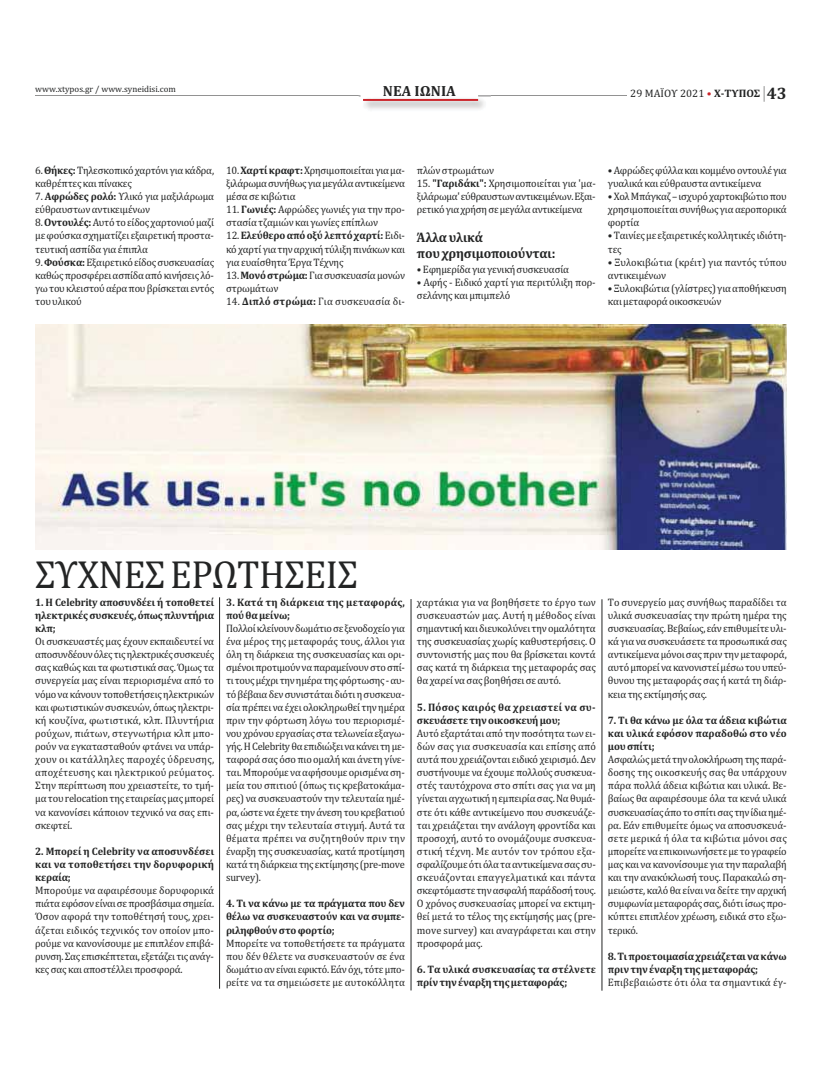
<style>
.page{position:relative;width:822px;height:1077px;background:#fff}
.page>*{position:absolute;margin:0;border:0;box-sizing:border-box;transform-origin:0 0}
.t1{font:39.7px "Cambria";letter-spacing:-.015em;color:#232424;scale:.95 1}
.t2{font:700 14.9px "Cambria";color:#262425}
.t3{font:700 13.9px/16.7px "Cambria";letter-spacing:-.015em;color:#232424;scale:.95 1}
.t4{font:10.9px/13.1px "Cambria";letter-spacing:-.015em;color:#232424;text-align:justify;scale:.95 1}
.t5{font:700 10.9px/13.1px "Cambria";letter-spacing:-.015em;color:#232424;text-align:justify;scale:.95 1}
.t6{font:700 10.9px/13.1px "Cambria";letter-spacing:.005em;color:#232424;scale:.95 1}
.t7{font:700 10.9px/13.1px "Cambria";letter-spacing:.015em;color:#232424;scale:.95 1}
.t8{font:10.9px "Cambria";letter-spacing:.01em;color:#232424;scale:.95 1}
.t9{font:10.9px "Cambria";letter-spacing:.015em;color:#232424;scale:.95 1}
.t10{font:10.9px "Cambria";letter-spacing:-.015em;color:#232424}
.t11{font:8.9px "Cambria";color:#232424}
.s1{color:#cb242a}
.s2{font-weight:700}
.s3{font-weight:700;font-size:16.9px}
</style>
<div class="page">
<hr style="left:35px;top:95px;width:592px;height:1px;background:#929292">
<img style="left:359px;top:95px;width:132px;height:15px">
<img style="left:361px;top:95px;width:117px;height:4px">
<svg style="left:384px;top:95px;width:72px;height:1px"></svg>
<hr style="left:363px;top:99px;width:115px;height:2px;background:#cb242a">
<svg style="left:764px;top:86px;width:1px;height:16px"></svg>
<img style="left:35px;top:324px;width:752px;height:226px">
<hr style="left:219px;top:597px;width:1px;height:392px;background:#232424">
<hr style="left:411px;top:599px;width:1px;height:391px;background:#232424">
<hr style="left:602px;top:599px;width:1px;height:392px;background:#232424">
<p class="t11" style="left:35px;top:86px;width:142px">www.xtypos.gr / www.syneidisi.com</p>
<h2 class="t2" style="left:383px;top:86px;width:75px">ΝΕΑ ΙΩΝΙΑ</h2>
<p class="t10" style="left:630px;top:89px;width:158px">29 MAΪΟΥ 2021 <span class="s1">•</span> <span class="s2">Χ‑ΤΥΠΟΣ</span> <span class="s3">43</span></p>
<p class="t4" style="left:35px;top:165px;width:190px">6. <span class="s2">Θήκες:</span> Τηλεσκοπικό χαρτόνι για κάδρα, καθρέπτες και πίνακες</p>
<p class="t4" style="left:35px;top:191px;width:190px">7. <span class="s2">Αφρώδες ρολό:</span> Υλικό για μαξιλάρωμα εύθραυστων αντικειμένων</p>
<p class="t4" style="left:35px;top:217px;width:190px">8. <span class="s2">Οντουλές:</span> Αυτό το είδος χαρτονιού μαζί με φούσκα σχηματίζει εξαιρετική προστα‐ τευτική ασπίδα για έπιπλα</p>
<p class="t4" style="left:35px;top:257px;width:190px">9. <span class="s2">Φούσκα:</span> Εξαιρετικό είδος συσκευασίας καθώς προσφέρει ασπίδα από κινήσεις λό‐ γω του κλειστού αέρα που βρίσκεται εντός του υλικού</p>
<p class="t4" style="left:226px;top:165px;width:190px">10. <span class="s2">Χαρτί κραφτ:</span> Χρησιμοποιείται για μα‐ ξιλάρωμα συνήθως για μεγάλα αντικείμενα μέσα σε κιβώτια</p>
<p class="t4" style="left:226px;top:204px;width:190px">11. <span class="s2">Γωνιές:</span> Αφρώδες γωνιές για την προ‐ στασία τζαμιών και γωνίες επίπλων</p>
<p class="t4" style="left:226px;top:230px;width:190px">12. <span class="s2">Ελεύθερο από οξύ λεπτό χαρτί:</span>Ειδι‐ κό χαρτί για την αρχική τύλιξη πινάκων και για ευαίσθητα Έργα Τέχνης</p>
<p class="t4" style="left:226px;top:270px;width:190px">13. <span class="s2">Μονό στρώμα:</span>Για συσκευασία μονών στρωμάτων</p>
<p class="t9" style="left:226px;top:297px;width:190px">14. <span class="s2">Διπλό στρώμα:</span> Για συσκευασία δι‐</p>
<p class="t4" style="left:417px;top:165px;width:83px">πλών στρωμάτων</p>
<p class="t4" style="left:417px;top:178px;width:190px">15. <span class="s2">"Γαριδάκι":</span> Χρησιμοποιείται για 'μα‐ ξιλάρωμα' εύθραυστων αντικειμένων. Εξαι‐ ρετικό για χρήση σε μεγάλα αντικείμενα</p>
<p class="t3" style="left:417px;top:230px;width:147px">Άλλα υλικά<br>που χρησιμοποιούνται:</p>
<p class="t4" style="left:417px;top:264px;width:162px">• Εφημερίδα για γενική συσκευασία</p>
<p class="t4" style="left:417px;top:277px;width:190px">• Αφής ‐ Ειδικό χαρτί για περιτύλιξη πορ‐ σελάνης και μπιμπελό</p>
<p class="t4" style="left:608px;top:165px;width:190px">• Αφρώδες φύλλα και κομμένο οντουλέ για γυαλικά και εύθραυστα αντικείμενα</p>
<p class="t4" style="left:608px;top:191px;width:190px">• Χολ Μπάγκαζ – ισχυρό χαρτοκιβώτιο που χρησιμοποιείται συνήθως για αεροπορικά φορτία</p>
<p class="t4" style="left:608px;top:230px;width:190px">• Ταινίες με εξαιρετικές κολλητικές ιδιότη‐ τες</p>
<p class="t4" style="left:608px;top:257px;width:190px">• Ξυλοκιβώτια (κρέιτ) για παντός τύπου αντικειμένων</p>
<p class="t4" style="left:608px;top:283px;width:190px">• Ξυλοκιβώτια (γλίστρες) για αποθήκευση και μεταφορά οικοσκευών</p>
<h1 class="t1" style="left:35px;top:560px;width:341px">ΣΥΧΝΕΣ ΕΡΩΤΗΣΕΙΣ</h1>
<p class="t5" style="left:35px;top:597px;width:190px">1. Η Celebrity αποσυνδέει ή τοποθετεί ηλεκτρικές συσκευές, όπως πλυντήρια κλπ;</p>
<p class="t4" style="left:35px;top:636px;width:190px">Οι συσκευαστές μας έχουν εκπαιδευτεί να αποσυνδέουν όλες τις ηλεκτρικές συσκευές σας καθώς και τα φωτιστικά σας. Όμως τα συνεργεία μας είναι περιορισμένα από το νόμο να κάνουν τοποθετήσεις ηλεκτρικών και φωτιστικών συσκευών, όπως ηλεκτρι‐ κή κουζίνα, φωτιστικά, κλπ. Πλυντήρια ρούχων, πιάτων, στεγνωτήρια κλπ μπο‐ ρούν να εγκατασταθούν φτάνει να υπάρ‐ χουν οι κατάλληλες παροχές ύδρευσης, αποχέτευσης και ηλεκτρικού ρεύματος.<br>Στην περίπτωση που χρειαστείτε, το τμή‐ μα του relocation της εταιρείας μας μπορεί να κανονίσει κάποιον τεχνικό να σας επι‐ σκεφτεί.</p>
<p class="t5" style="left:35px;top:846px;width:190px">2. Μπορεί η Celebrity να αποσυνδέσει και να τοποθετήσει την δορυφορική κεραία;</p>
<p class="t4" style="left:35px;top:885px;width:190px">Μπορούμε να αφαιρέσουμε δορυφορικά πιάτα εφόσον είναι σε προσβάσιμα σημεία.<br>Όσον αφορά την τοποθέτησή τους, χρει‐ άζεται ειδικός τεχνικός τον οποίον μπο‐ ρούμε να κανονίσουμε με επιπλέον επιβά‐ ρυνση. Σας επισκέπτεται, εξετάζει τις ανάγ‐ κες σας και αποστέλλει προσφορά.</p>
<p class="t7" style="left:226px;top:597px;width:190px">3. Κατά τη διάρκεια της μεταφοράς, πού θα μείνω;</p>
<p class="t4" style="left:226px;top:623px;width:190px">Πολλοί κλείνουν δωμάτιο σε ξενοδοχείο για ένα μέρος της μεταφοράς τους, άλλοι για όλη τη διάρκεια της συσκευασίας και ορι‐ σμένοι προτιμούν να παραμείνουν στο σπί‐ τι τους μέχρι την ημέρα της φόρτωσης ‐ αυ‐ τό βέβαια δεν συνιστάται διότι η συσκευα‐ σία πρέπει να έχει ολοκληρωθεί την ημέρα πριν την φόρτωση λόγω του περιορισμέ‐ νου χρόνου εργασίας στα τελωνεία εξαγω‐ γής. Η Celebrity θα επιδιώξει να κάνει τη με‐ ταφορά σας όσο πιο ομαλή και άνετη γίνε‐ ται. Μπορούμε να αφήσουμε ορισμένα ση‐ μεία του σπιτιού (όπως τις κρεβατοκάμα‐ ρες) να συσκευαστούν την τελευταία ημέ‐ ρα, ώστε να έχετε την άνεση του κρεβατιού σας μέχρι την τελευταία στιγμή. Αυτά τα θέματα πρέπει να συζητηθούν πριν την έναρξη της συσκευασίας, κατά προτίμηση κατά τη διάρκεια της εκτίμησης (pre‐move survey).</p>
<p class="t5" style="left:226px;top:898px;width:190px">4. Τι να κάνω με τα πράγματα που δεν θέλω να συσκευαστούν και να συμπε‑ ριληφθούν στο φορτίο;</p>
<p class="t4" style="left:226px;top:937px;width:190px">Μπορείτε να τοποθετήσετε τα πράγματα που δέν θέλετε να συσκευαστούν σε ένα δωμάτιο αν είναι εφικτό. Εάν όχι, τότε μπο‐ ρείτε να τα σημειώσετε με αυτοκόλλητα</p>
<p class="t4" style="left:417px;top:597px;width:190px">χαρτάκια για να βοηθήσετε το έργο των συσκευαστών μας. Αυτή η μέθοδος είναι σημαντική και διευκολύνει την ομαλότητα της συσκευασίας χωρίς καθυστερήσεις. Ο συντονιστής μας που θα βρίσκεται κοντά σας κατά τη διάρκεια της μεταφοράς σας θα χαρεί να σας βοηθήσει σε αυτό.</p>
<p class="t6" style="left:417px;top:702px;width:190px">5. Πόσος καιρός θα χρειαστεί να συ‑ σκευάσετε την οικοσκευή μου;</p>
<p class="t4" style="left:417px;top:728px;width:190px">Αυτό εξαρτάται από την ποσότητα των ει‐ δών σας για συσκευασία και επίσης από αυτά που χρειάζονται ειδικό χειρισμό. Δεν συστήνουμε να έχουμε πολλούς συσκευα‐ στές ταυτόχρονα στο σπίτι σας για να μη γίνεται αγχωτική η εμπειρία σας. Να θυμά‐ στε ότι κάθε αντικείμενο που συσκευάζε‐ ται χρειάζεται την ανάλογη φροντίδα και προσοχή, αυτό το ονομάζουμε συσκευα‐ στική τέχνη. Με αυτόν τον τρόπου εξα‐ σφαλίζουμε ότι όλα τα αντικείμενα σας συ‐ σκευάζονται επαγγελματικά και πάντα σκεφτόμαστε την ασφαλή παράδοσή τους.<br>Ο χρόνος συσκευασίας μπορεί να εκτιμη‐ θεί μετά το τέλος της εκτίμησής μας (pre‐ move survey) και αναγράφεται και στην προσφορά μας.</p>
<p class="t5" style="left:417px;top:964px;width:190px">6. Τα υλικά συσκευασίας τα στέλνετε πρίν την έναρξη της μεταφοράς;</p>
<p class="t4" style="left:608px;top:597px;width:190px">Το συνεργείο μας συνήθως παραδίδει τα υλικά συσκευασίας την πρώτη ημέρα της συσκευασίας. Βεβαίως, εάν επιθυμείτε υλι‐ κά για να συσκευάσετε τα προσωπικά σας αντικείμενα μόνοι σας πριν την μεταφορά, αυτό μπορεί να κανονιστεί μέσω του υπεύ‐ θυνου της μεταφοράς σας ή κατά τη διάρ‐ κεια της εκτίμησής σας.</p>
<p class="t5" style="left:608px;top:715px;width:190px">7. Τι θα κάνω με όλα τα άδεια κιβώτια και υλικά εφόσον παραδοθώ στο νέο μου σπίτι;</p>
<p class="t4" style="left:608px;top:754px;width:190px">Ασφαλώς μετά την ολοκλήρωση της παρά‐ δοσης της οικοσκευής σας θα υπάρχουν πάρα πολλά άδεια κιβώτια και υλικά. Βε‐ βαίως θα αφαιρέσουμε όλα τα κενά υλικά συσκευασίας άπο το σπίτι σας την ίδια ημέ‐ ρα. Εάν επιθυμείτε όμως να αποσυσκευά‐ σετε μερικά ή όλα τα κιβώτια μόνοι σας μπορείτε να επικοινωνήσετε με το γραφείο μας και να κανονίσουμε για την παραλαβή και την ανακύκλωσή τους. Παρακαλώ ση‐ μειώστε, καλό θα είναι να δείτε την αρχική συμφωνία μεταφοράς σας, διότι ίσως προ‐ κύπτει επιπλέον χρέωση, ειδικά στο εξω‐ τερικό.</p>
<p class="t5" style="left:608px;top:951px;width:190px">8. Τι προετοιμασία χρειάζεται να κάνω πριν την έναρξη της μεταφοράς;</p>
<p class="t8" style="left:608px;top:978px;width:190px">Επιβεβαιώστε ότι όλα τα σημαντικά έγ‐</p>
</div>
